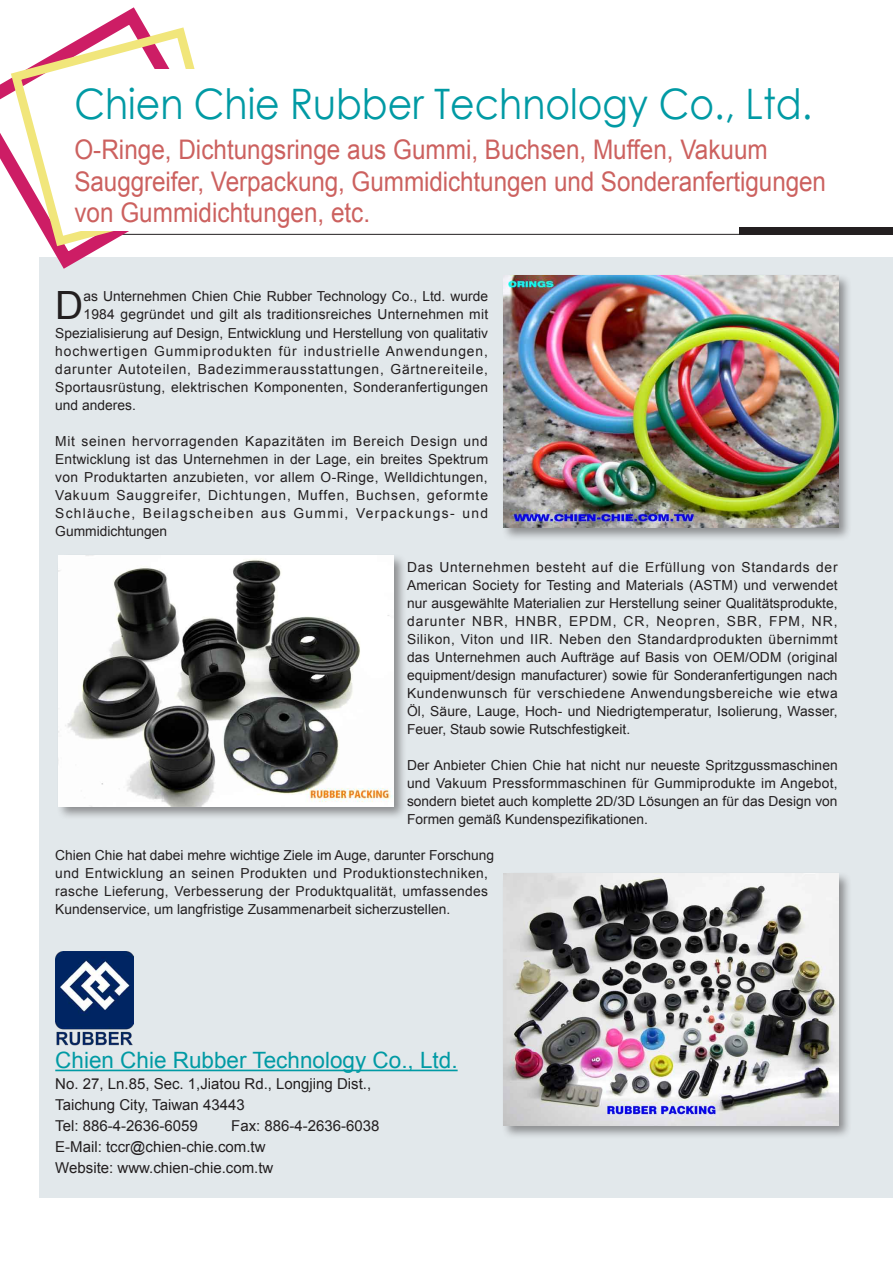
<style>
.page{position:relative;width:893px;height:1263px;background:#fff}
.page>*{position:absolute;margin:0;border:0;box-sizing:border-box;transform-origin:0 0}
.內文{font:42px "Century Gothic";color:#009aa4;scale:.9 1}
.內文-2{font:39px "Arial";color:#231f20}
.內文-3{font:27px/31.5px "Arial";color:#cc615f;scale:.9 1}
.內文-4{font:22.5px "Arial";color:#009aa4}
.內文-5{font:15px "Arial";color:#231f20}
.內文-6{font:13.8px/18px "Arial";letter-spacing:.02em;color:#231f20;text-align:justify}
.內文-7{font:13.8px/18px "Arial";color:#231f20}
.內文-8{font:13.8px "Arial";letter-spacing:.055em;color:#231f20}
.內文-9{font:13.8px "Arial";letter-spacing:.065em;color:#231f20}
</style>
<div class="page">
<hr style="left:117px;top:234px;width:776px;height:1px;background:#231f20">
<div style="left:40px;top:258px;width:853px;height:940px;background:#e2e8eb"></div>
<hr style="left:55px;top:1069px;width:403px;height:2px;background:#009aa4">
<svg style="left:0;top:7px;width:238px;height:270px"></svg>
<svg style="left:6px;top:22px;width:229px;height:229px"></svg>
<div style="left:74px;top:70px;width:764px;height:161px;background:#fff"></div>
<div style="left:740px;top:227px;width:153px;height:7px;background:#231f20"></div>
<div style="left:502px;top:274px;width:357px;height:274px;background:#231f20;opacity:.45"></div>
<img style="left:504px;top:276px;width:334px;height:251px">
<div style="left:502px;top:872px;width:357px;height:274px;background:#231f20;opacity:.45"></div>
<img style="left:504px;top:874px;width:334px;height:251px">
<div style="left:57px;top:553px;width:357px;height:320px;background:#231f20;opacity:.45"></div>
<img style="left:59px;top:555px;width:334px;height:251px">
<img style="left:55px;top:952px;width:79px;height:94px">
<p class="內文" style="left:74px;top:75px;width:821px">Chien Chie Rubber Technology Co., Ltd.</p>
<p class="內文-3" style="left:74px;top:134px;width:837px">O-Ringe, Dichtungsringe aus Gummi, Buchsen, Muffen, Vakuum<br>Sauggreifer, Verpackung, Gummidichtungen und Sonderanfertigungen von Gummidichtungen, etc.</p>
<p class="內文-2" style="left:55px;top:280px;width:30px">D</p>
<p class="內文-7" style="left:83px;top:288px;width:406px">as Unternehmen Chien Chie Rubber Technology Co., Ltd. wurde</p>
<p class="內文-6" style="left:83px;top:306px;width:406px">1984 gegründet und gilt als traditionsreiches Unternehmen mit</p>
<p class="內文-7" style="left:55px;top:324px;width:434px">Spezialisierung auf Design, Entwicklung und Herstellung von qualitativ</p>
<p class="內文-9" style="left:55px;top:342px;width:434px">hochwertigen Gummiprodukten für industrielle Anwendungen,</p>
<p class="內文-8" style="left:55px;top:360px;width:434px">darunter Autoteilen, Badezimmerausstattungen, Gärtnereiteile,</p>
<p class="內文-6" style="left:55px;top:378px;width:434px">Sportausrüstung, elektrischen Komponenten, Sonderanfertigungen</p>
<p class="內文-7" style="left:55px;top:396px;width:82px">und anderes.</p>
<p class="內文-6" style="left:55px;top:432px;width:434px">Mit seinen hervorragenden Kapazitäten im Bereich Design und Entwicklung ist das Unternehmen in der Lage, ein breites Spektrum von Produktarten anzubieten, vor allem O-Ringe, Welldichtungen, Vakuum Sauggreifer, Dichtungen, Muffen, Buchsen, geformte Schläuche, Beilagscheiben aus Gummi, Verpackungs- und Gummidichtungen</p>
<p class="內文-6" style="left:407px;top:558px;width:432px">Das Unternehmen besteht auf die Erfüllung von Standards der American Society for Testing and Materials (ASTM) und verwendet nur ausgewählte Materialien zur Herstellung seiner Qualitätsprodukte, darunter NBR, HNBR, EPDM, CR, Neopren, SBR, FPM, NR, Silikon, Viton und IIR. Neben den Standardprodukten übernimmt das Unternehmen auch Aufträge auf Basis von OEM/ODM (original equipment/design manufacturer) sowie für Sonderanfertigungen nach Kundenwunsch für verschiedene Anwendungsbereiche wie etwa Öl, Säure, Lauge, Hoch- und Niedrigtemperatur, Isolierung, Wasser, Feuer, Staub sowie Rutschfestigkeit.</p>
<p class="內文-6" style="left:407px;top:756px;width:432px">Der Anbieter Chien Chie hat nicht nur neueste Spritzgussmaschinen und Vakuum Pressformmaschinen für Gummiprodukte im Angebot, sondern bietet auch komplette 2D/3D Lösungen an für das Design von Formen gemäß Kundenspezifikationen.</p>
<p class="內文-7" style="left:55px;top:846px;width:440px">Chien Chie hat dabei mehre wichtige Ziele im Auge, darunter Forschung und Entwicklung an seinen Produkten und Produktionstechniken, rasche Lieferung, Verbesserung der Produktqualität, umfassendes Kundenservice, um langfristige Zusammenarbeit sicherzustellen.</p>
<p class="內文-4" style="left:55px;top:1045px;width:404px">Chien Chie Rubber Technology Co., Ltd.</p>
<p class="內文-5" style="left:55px;top:1073px;width:318px">No. 27, Ln.85, Sec. 1,Jiatou Rd., Longjing Dist.,</p>
<p class="內文-5" style="left:55px;top:1094px;width:191px">Taichung City, Taiwan 43443</p>
<p class="內文-5" style="left:55px;top:1115px;width:144px">Tel: 886-4-2636-6059</p>
<p class="內文-5" style="left:231px;top:1115px;width:150px">Fax: 886-4-2636-6038</p>
<p class="內文-5" style="left:55px;top:1136px;width:212px">E-Mail: tccr@chien-chie.com.tw</p>
<p class="內文-5" style="left:55px;top:1157px;width:220px">Website: www.chien-chie.com.tw</p>
</div>
